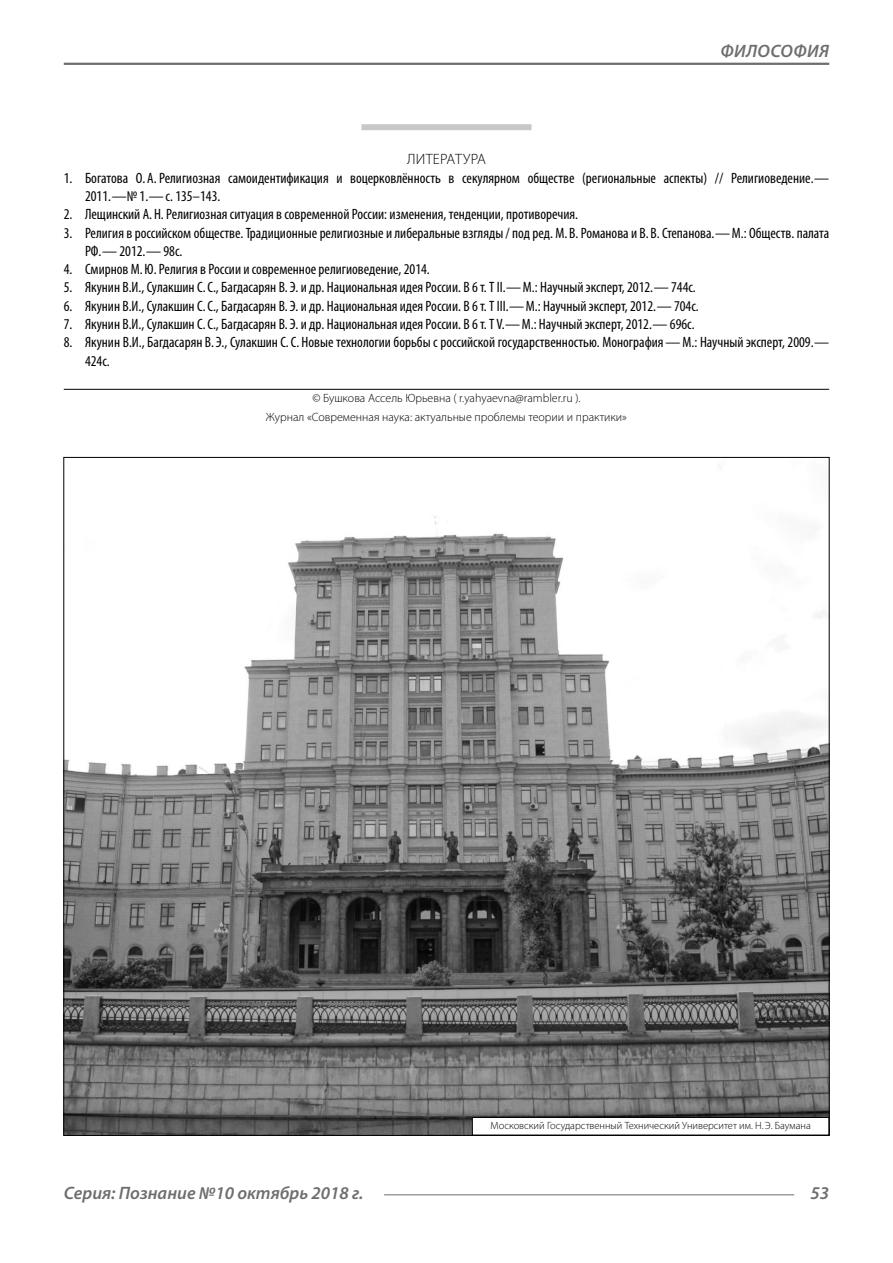
<style>
.page{position:relative;width:893px;height:1263px;background:#fff}
.page>*{position:absolute;margin:0;border:0;box-sizing:border-box;transform-origin:0 0}
.t1{font:italic 600 18px "Myriad Pro";color:#6e6e6e}
.t2{font:condensed 15px/18.3px "Myriad Pro";color:#000}
.Literature{font:300 15px "Myriad Pro";letter-spacing:.02em;color:#000}
.Copy{font:300 12px/18.3px "Myriad Pro";color:#000;text-align:center}
.Author-doc{font:300 10.5px "Myriad Pro";color:#000}
</style>
<div class="page">
<hr style="left:64px;top:63px;width:765px;height:2px;background:#6e6e6e">
<hr style="left:384px;top:1194px;width:410px;height:1px;background:#6e6e6e">
<div style="left:361px;top:124px;width:170px;height:6px;background:#c8c8c8"></div>
<hr style="left:64px;top:389px;width:765px;height:1px;background:#000">
<img style="left:65px;top:516px;width:763px;height:618px">
<div style="left:472px;top:1117px;width:357px;height:18px;background:#fff"></div>
<div style="left:472px;top:1117px;width:357px;height:18px;border:1px solid #000"></div>
<p class="t1" style="left:720px;top:39px;width:27px">Философия</p>
<p class="Literature" style="left:407px;top:150px;width:80px">ЛИТЕРАТУРА</p>
<p class="t2" style="left:85px;top:168px;width:746px;text-indent:-21px">1. Богатова О. А. Религиозная самоидентификация и воцерковлённость в секулярном обществе (региональные аспекты) // Религиоведение.—<br>2011.—№ 1.—с. 135–143.</p>
<p class="t2" style="left:64px;top:205px;width:516px">2. Лещинский А. Н. Религиозная ситуация в современной России: изменения, тенденции, противоречия.</p>
<p class="t2" style="left:85px;top:223px;width:746px;text-indent:-21px">3. Религия в российском обществе. Традиционные религиозные и либеральные взгляды / под ред. М. В. Романова и В. В. Степанова.—М.: Обществ. палата<br>РФ.— 2012.— 98с.</p>
<p class="t2" style="left:64px;top:260px;width:368px">4. Смирнов М.Ю. Религия в России и современное религиоведение, 2014.</p>
<p class="t2" style="left:64px;top:278px;width:633px">5. Якунин В.И., Сулакшин С.С., Багдасарян В.Э. и др. Национальная идея России. В 6 т. Т II.—М.: Научный эксперт, 2012.— 744c.</p>
<p class="t2" style="left:64px;top:296px;width:637px">6. Якунин В.И., Сулакшин С.С., Багдасарян В.Э. и др. Национальная идея России. В 6 т. Т III.—М.: Научный эксперт, 2012.— 704с.</p>
<p class="t2" style="left:64px;top:315px;width:632px">7. Якунин В.И., Сулакшин С.С., Багдасарян В.Э. и др. Национальная идея России. В 6 т. Т V.—М.: Научный эксперт, 2012.— 696с.</p>
<p class="t2" style="left:85px;top:333px;width:746px;text-indent:-21px">8. Якунин В.И., Багдасарян В.Э., Сулакшин С.С. Новые технологии борьбы с российской государственностью. Монография—М.: Научный эксперт, 2009.—<br>424с.</p>
<p class="Copy" style="left:266px;top:389px;width:363px">© Бушкова Ассель Юрьевна ( r.yahyaevna@rambler.ru ).<br>Журнал «Современная наука: актуальные проблемы теории и практики»</p>
<p class="Author-doc" style="left:491px;top:1119px;width:322px">Московский Государственный Технический Университет им. Н.Э. Баумана</p>
<p class="t1" style="left:64px;top:1182px;width:301px">Серия: Познание №10 октябрь 2018 г.</p>
<p class="t1" style="left:810px;top:1182px;width:20px">53</p>
</div>
